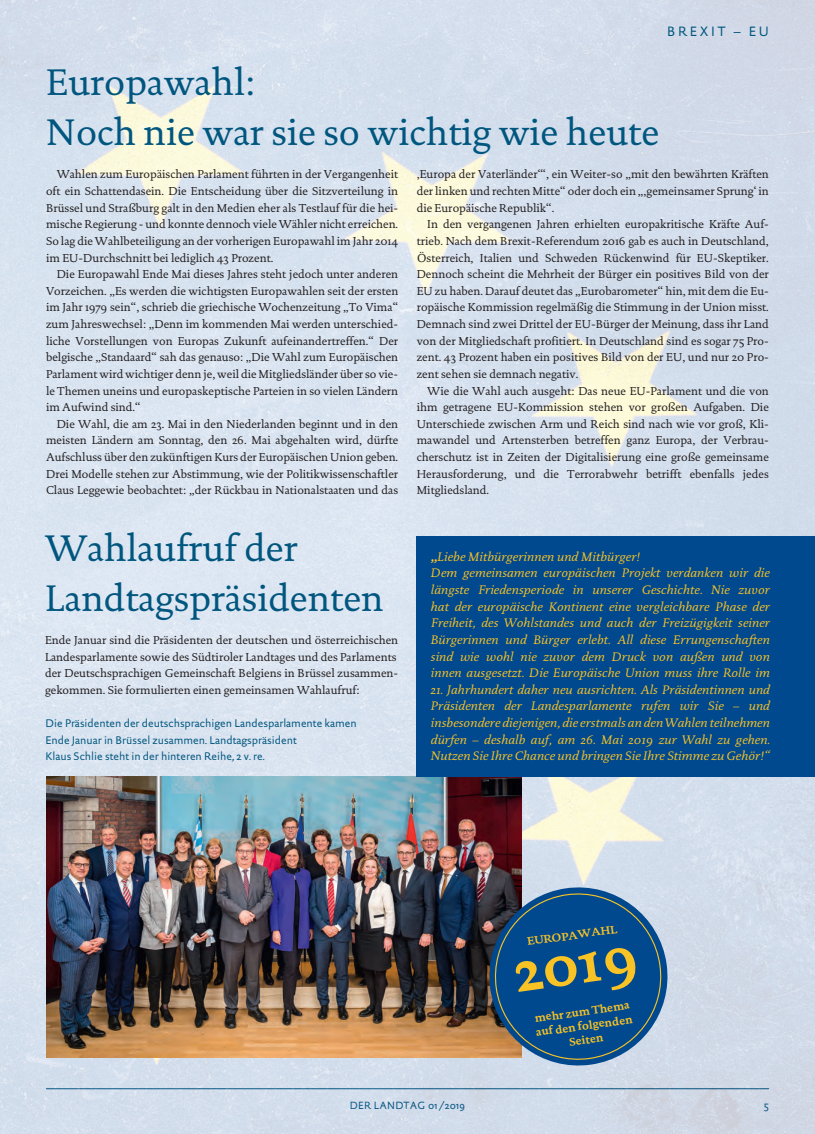
<style>
.page{position:relative;width:815px;height:1134px;background:#fff}
.page>*{position:absolute;margin:0;border:0;box-sizing:border-box;transform-origin:0 0}
.t1{font:700 57.62px "DTL Documenta ST";color:#f9c326}
.t2{font:37.5px/49.9px "DTL Documenta ST";color:#00567e}
.t3{font:13.75px "DTL Documenta Sans ST";letter-spacing:.2em;color:#00567e}
.t4{font:italic 12.5px/16.6px "DTL Documenta ST";letter-spacing:.01em;color:#f9c326}
.t5{font:11.62px/16.6px "DTL Documenta ST";color:#231f20;text-align:justify}
.t6{font:11.25px/16.6px "DTL Documenta Sans ST";color:#00567e}
.t7{font:700 11.25px/14.4px "DTL Documenta ST";color:#f9c326;text-align:center}
.t8{font:10.62px "DTL Documenta Sans ST";letter-spacing:.025em;color:#00567e}
.s1{font-weight:700;font-style:normal}
</style>
<div class="page">
<img style="left:0;top:0;width:815px;height:1134px">
<img style="left:46px;top:777px;width:476px;height:280px">
<svg style="left:483px;top:881px;width:190px;height:190px;background:#3b6996"></svg>
<div style="left:417px;top:537px;width:398px;height:240px;background:#01498e"></div>
<p class="t3" style="left:667px;top:23px;width:103px">BREXIT – EU</p>
<h2 class="t2" style="left:46px;top:57px;width:615px">Europawahl:<br>Noch nie war sie so wichtig wie heute</h2>
<p class="t5" style="left:46px;top:166px;width:354px;text-indent:11px">Wahlen zum Europäischen Parlament führten in der Vergangenheit oft ein Schattendasein. Die Entscheidung über die Sitzverteilung in Brüssel und Straßburg galt in den Medien eher als Testlauf für die hei&shy;mische Regierung - und konnte dennoch viele Wähler nicht erreichen.<br>So lag die Wahlbeteiligung an der vorherigen Europawahl im Jahr 2014 im EU-Durchschnitt bei lediglich 43 Prozent.</p>
<p class="t5" style="left:46px;top:266px;width:354px;text-indent:11px">Die Europawahl Ende Mai dieses Jahres steht jedoch unter anderen Vorzeichen. „Es werden die wichtigsten Europawahlen seit der ersten im Jahr 1979 sein“, schrieb die griechische Wochenzeitung „To Vima“ zum Jahreswechsel: „Denn im kommenden Mai werden unterschied&shy;liche Vorstellungen von Europas Zukunft aufeinandertreffen.“ Der belgische „Standaard“ sah das genauso: „Die Wahl zum Europäischen Parlament wird wichtiger denn je, weil die Mitgliedsländer über so vie&shy;le Themen uneins und europaskeptische Parteien in so vielen Ländern im Aufwind sind.“</p>
<p class="t5" style="left:46px;top:415px;width:354px;text-indent:11px">Die Wahl, die am 23. Mai in den Niederlanden beginnt und in den meisten Ländern am Sonntag, den 26. Mai abgehalten wird, dürfte Aufschluss über den zukünftigen Kurs der Europäischen Union geben.<br>Drei Modelle stehen zur Abstimmung, wie der Politikwissenschaftler Claus Leggewie beobachtet: „der Rückbau in Nationalstaaten und das</p>
<p class="t5" style="left:417px;top:166px;width:354px">‚Europa der Vaterländer‘“, ein Weiter-so „mit den bewährten Kräften der linken und rechten Mitte“ oder doch ein „‚gemeinsamer Sprung‘ in die Europäische Republik“.</p>
<p class="t5" style="left:417px;top:216px;width:354px;text-indent:11px">In den vergangenen Jahren erhielten europakritische Kräfte Auf&shy;trieb. Nach dem Brexit-Referendum 2016 gab es auch in Deutschland, Österreich, Italien und Schweden Rückenwind für EU-Skeptiker.<br>Dennoch scheint die Mehrheit der Bürger ein positives Bild von der EU zu haben. Darauf deutet das „Eurobarometer“ hin, mit dem die Eu&shy;ropäische Kommission regelmäßig die Stimmung in der Union misst.<br>Demnach sind zwei Drittel der EU-Bürger der Meinung, dass ihr Land von der Mitgliedschaft profitiert. In Deutschland sind es sogar 75 Pro&shy;zent. 43 Prozent haben ein positives Bild von der EU, und nur 20 Pro&shy;zent sehen sie demnach negativ.</p>
<p class="t5" style="left:417px;top:382px;width:354px;text-indent:11px">Wie die Wahl auch ausgeht: Das neue EU-Parlament und die von ihm getragene EU-Kommission stehen vor großen Aufgaben. Die Unterschiede zwischen Arm und Reich sind nach wie vor groß, Kli&shy;mawandel und Artensterben betreffen ganz Europa, der Verbrau&shy;cherschutz ist in Zeiten der Digitalisierung eine große gemeinsame Herausforderung, und die Terrorabwehr betrifft ebenfalls jedes Mitgliedsland.</p>
<h2 class="t2" style="left:45px;top:523px;width:340px">Wahlaufruf der<br>Landtagspräsidenten</h2>
<p class="t5" style="left:45px;top:632px;width:355px;text-align:left">Ende Januar sind die Präsidenten der deutschen und österreichischen Landesparlamente sowie des Südtiroler Landtages und des Parlaments der Deutschsprachigen Gemeinschaft Belgiens in Brüssel zusammen&shy;gekommen. Sie formulierten einen gemeinsamen Wahlaufruf:</p>
<p class="t6" style="left:46px;top:715px;width:313px">Die Präsidenten der deutschsprachigen Landesparlamente kamen<br>Ende Januar in Brüssel zusammen. Landtagspräsident<br>Klaus Schlie steht in der hinteren Reihe, 2 v. re.</p>
<p class="t4" style="left:431px;top:548px;width:341px"><span class="s1">„</span>Liebe Mitbürgerinnen und Mitbürger!<br>Dem gemeinsamen europäischen Projekt verdanken wir die längste Friedensperiode in unserer Geschichte. Nie zuvor hat der europäische Kontinent eine vergleichbare Phase der Freiheit, des Wohlstandes und auch der Freizügigkeit seiner Bürgerinnen und Bürger erlebt. All diese Errungenschaften sind wie wohl nie zuvor dem Druck von außen und von innen ausgesetzt. Die Europäische Union muss ihre Rolle im</p>
<p class="t4" style="left:431px;top:681px;width:341px;text-align:justify">21. Jahrhundert daher neu ausrichten. Als Präsidentinnen und Präsidenten der Landesparlamente rufen wir Sie – und insbesondere diejenigen, die erstmals an den Wahlen teilnehmen dürfen – deshalb auf, am 26. Mai 2019 zur Wahl zu gehen.<br>Nutzen Sie Ihre Chance und bringen Sie Ihre Stimme zu Gehör!“</p>
<p class="t7" style="left:526px;top:934px;width:92px;rotate:-8deg">EUROPAWAHL</p>
<h1 class="t1" style="left:509px;top:938px;width:127px;rotate:-8deg">2019</h1>
<p class="t7" style="left:533px;top:1011px;width:99px;rotate:-8deg">mehr zum Thema auf den folgenden<br>Seiten</p>
<p class="t8" style="left:350px;top:1099px;width:117px">DER LANDTAG 01/2019</p>
<p class="t6" style="left:764px;top:1097px;width:7px">5</p>
</div>
